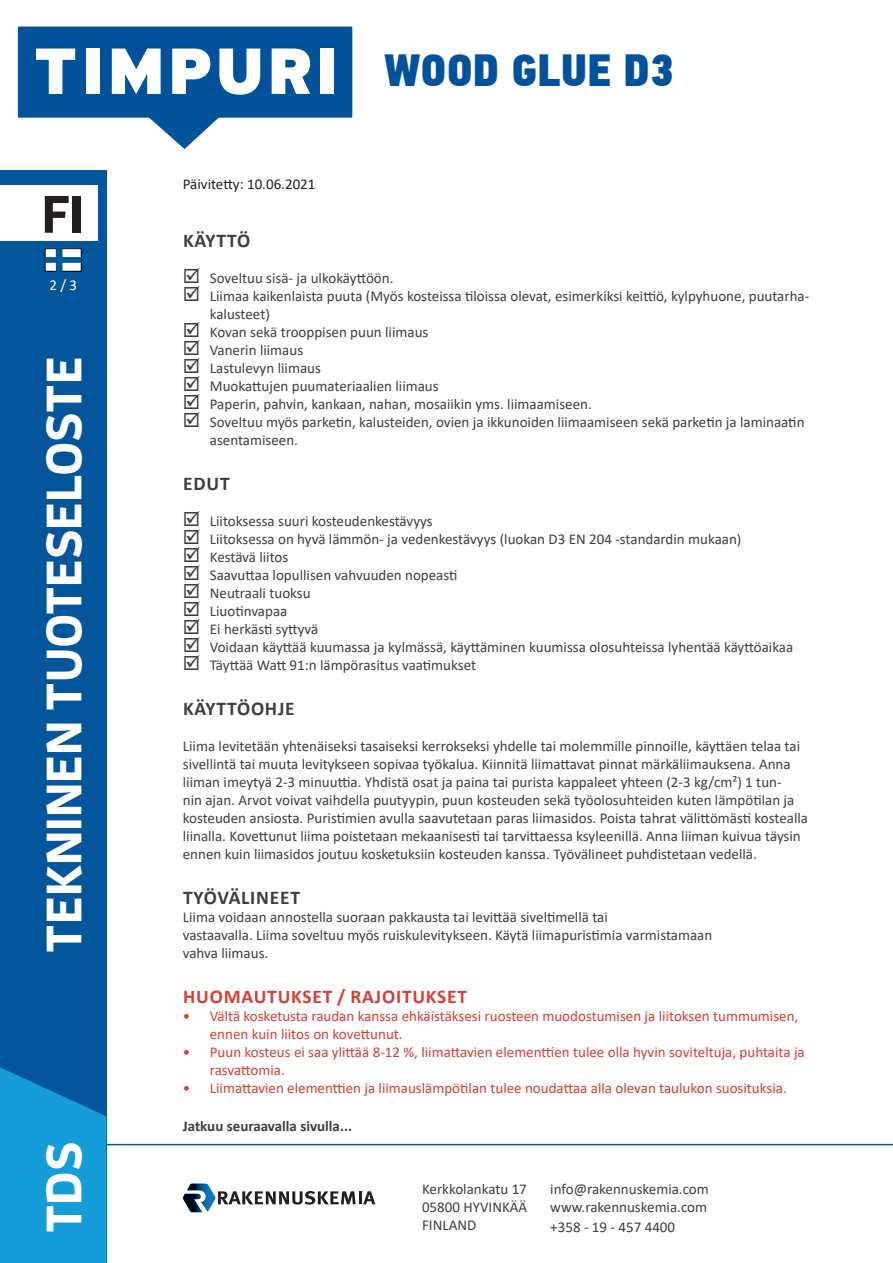
<style>
.page{position:relative;width:893px;height:1263px;background:#fff}
.page>*{position:absolute;margin:0;border:0;box-sizing:border-box;transform-origin:0 0}
.t1{font:700 52.5px "Enzo OT";color:#231f20}
.t2{font:700 49.5px "Enzo OT";color:#fff}
.t3{font:45px "PF Din Text Cond Pro X Black";color:#01529a}
.technical_data_parag{font:700 19.5px "Calibri";letter-spacing:.04em;color:#3e3e3f}
.technical_data_parag-2{font:700 19.5px "Calibri";letter-spacing:.04em;color:#d53f33}
.technical_data_parag-3{font:15px/18px "Calibri";color:#3e3e3f}
.t4{font:15px/18px "Calibri";color:#d53f33}
.technical_data_parag-4{font:700 15px "Calibri";color:#3e3e3f}
.t5{font:15px "Calibri";color:#231f20}
.t6{font:15px "Calibri";color:#fff}
</style>
<div class="page">
<div style="left:0;top:170px;width:106px;height:1093px;background:#03569c"></div>
<svg style="left:0;top:1067px;width:106px;height:196px;background:#1194d1"></svg>
<hr style="left:106px;top:1144px;width:787px;height:1px;background:#005c98">
<div style="left:0;top:186px;width:98px;height:55px;background:#fff"></div>
<svg style="left:183px;top:1183px;width:192px;height:29px"></svg>
<svg style="left:17px;top:26px;width:336px;height:123px"></svg>
<svg style="left:45px;top:248px;width:36px;height:23px"></svg>
<h1 class="t1" style="left:42px;top:181px;width:44px">FI</h1>
<p class="t6" style="left:49px;top:275px;width:29px">2 / 3</p>
<h2 class="t2" style="left:33px;top:952px;width:597px;rotate:-90deg">TEKNINEN TUOTESELOSTE</h2>
<h2 class="t2" style="left:33px;top:1233px;width:93px;rotate:-90deg">TDS</h2>
<p class="t5" style="left:183px;top:173px;width:134px">Päivitetty: 10.06.2021</p>
<h3 class="t3" style="left:384px;top:43px;width:292px">WOOD GLUE D3</h3>
<p class="technical_data_parag" style="left:183px;top:227px;width:69px">KÄYTTÖ</p>
<p class="technical_data_parag-3" style="left:210px;top:269px;width:185px">Soveltuu sisä- ja ulkokäyttöön.</p>
<p class="technical_data_parag-3" style="left:210px;top:287px;width:601px">Liimaa kaikenlaista puuta (Myös kosteissa tiloissa olevat, esimerkiksi keittiö, kylpyhuone, puutarha&shy;kalusteet)</p>
<p class="technical_data_parag-3" style="left:210px;top:323px;width:220px">Kovan sekä trooppisen puun liimaus</p>
<p class="technical_data_parag-3" style="left:210px;top:341px;width:95px">Vanerin liimaus</p>
<p class="technical_data_parag-3" style="left:210px;top:359px;width:113px">Lastulevyn liimaus</p>
<p class="technical_data_parag-3" style="left:210px;top:377px;width:230px">Muokattujen puumateriaalien liimaus</p>
<p class="technical_data_parag-3" style="left:210px;top:395px;width:383px">Paperin, pahvin, kankaan, nahan, mosaiikin yms. liimaamiseen.</p>
<p class="technical_data_parag-3" style="left:210px;top:413px;width:596px">Soveltuu myös parketin, kalusteiden, ovien ja ikkunoiden liimaamiseen sekä parketin ja laminaatin asentamiseen.</p>
<p class="technical_data_parag" style="left:183px;top:470px;width:48px">EDUT</p>
<p class="technical_data_parag-3" style="left:210px;top:512px;width:224px">Liitoksessa suuri kosteudenkestävyys</p>
<p class="technical_data_parag-3" style="left:210px;top:530px;width:533px">Liitoksessa on hyvä lämmön- ja vedenkestävyys (luokan D3 EN 204 -standardin mukaan)</p>
<p class="technical_data_parag-3" style="left:210px;top:548px;width:80px">Kestävä liitos</p>
<p class="technical_data_parag-3" style="left:210px;top:566px;width:249px">Saavuttaa lopullisen vahvuuden nopeasti</p>
<p class="technical_data_parag-3" style="left:210px;top:584px;width:102px">Neutraali tuoksu</p>
<p class="technical_data_parag-3" style="left:210px;top:602px;width:79px">Liuotinvapaa</p>
<p class="technical_data_parag-3" style="left:210px;top:620px;width:110px">Ei herkästi syttyvä</p>
<p class="technical_data_parag-3" style="left:210px;top:638px;width:585px">Voidaan käyttää kuumassa ja kylmässä, käyttäminen kuumissa olosuhteissa lyhentää käyttöaikaa</p>
<p class="technical_data_parag-3" style="left:210px;top:656px;width:268px">Täyttää Watt 91:n lämpörasitus vaatimukset</p>
<p class="technical_data_parag" style="left:183px;top:695px;width:113px">KÄYTTÖOHJE</p>
<p class="technical_data_parag-3" style="left:183px;top:737px;width:627px">Liima levitetään yhtenäiseksi tasaiseksi kerrokseksi yhdelle tai molemmille pinnoille, käyttäen telaa tai sivellintä tai muuta levitykseen sopivaa työkalua. Kiinnitä liimattavat pinnat märkäliimauksena. Anna liiman imeytyä 2-3 minuuttia. Yhdistä osat ja paina tai purista kappaleet yhteen (2-3 kg/cm²) 1 tun-<br>nin ajan. Arvot voivat vaihdella puutyypin, puun kosteuden sekä työolosuhteiden kuten lämpötilan ja kosteuden ansiosta. Puristimien avulla saavutetaan paras liimasidos. Poista tahrat välittömästi kostealla liinalla. Kovettunut liima poistetaan mekaanisesti tai tarvittaessa ksyleenillä. Anna liiman kuivua täysin ennen kuin liimasidos joutuu kosketuksiin kosteuden kanssa. Työvälineet puhdistetaan vedellä.</p>
<p class="technical_data_parag" style="left:183px;top:884px;width:118px">TYÖVÄLINEET</p>
<p class="technical_data_parag-3" style="left:183px;top:908px;width:427px">Liima voidaan annostella suoraan pakkausta tai levittää siveltimellä tai</p>
<p class="technical_data_parag-3" style="left:183px;top:926px;width:531px">vastaavalla. Liima soveltuu myös ruiskulevitykseen. Käytä liimapuristimia varmistamaan</p>
<p class="technical_data_parag-3" style="left:183px;top:944px;width:87px">vahva liimaus.</p>
<p class="technical_data_parag-2" style="left:183px;top:983px;width:285px">HUOMAUTUKSET / RAJOITUKSET</p>
<p class="t4" style="left:210px;top:1007px;width:590px;text-indent:-27px">• Vältä kosketusta raudan kanssa ehkäistäksesi ruosteen muodostumisen ja liitoksen tummumisen, ennen kuin liitos on kovettunut.</p>
<p class="t4" style="left:210px;top:1043px;width:596px;text-indent:-27px">• Puun kosteus ei saa ylittää 8-12 %, liimattavien elementtien tulee olla hyvin soviteltuja, puhtaita ja rasvattomia.</p>
<p class="t4" style="left:183px;top:1079px;width:605px">• Liimattavien elementtien ja liimauslämpötilan tulee noudattaa alla olevan taulukon suosituksia.</p>
<p class="technical_data_parag-4" style="left:183px;top:1115px;width:171px">Jatkuu seuraavalla sivulla...</p>
<p class="technical_data_parag-3" style="left:422px;top:1180px;width:107px;text-align:justify">Kerkkolankatu 17<br>05800 HYVINKÄÄ FINLAND</p>
<p class="technical_data_parag-3" style="left:550px;top:1180px;width:160px;line-height:18.6px;text-align:justify">info@rakennuskemia.com www.rakennuskemia.com +358 - 19 - 457 4400</p>
</div>
